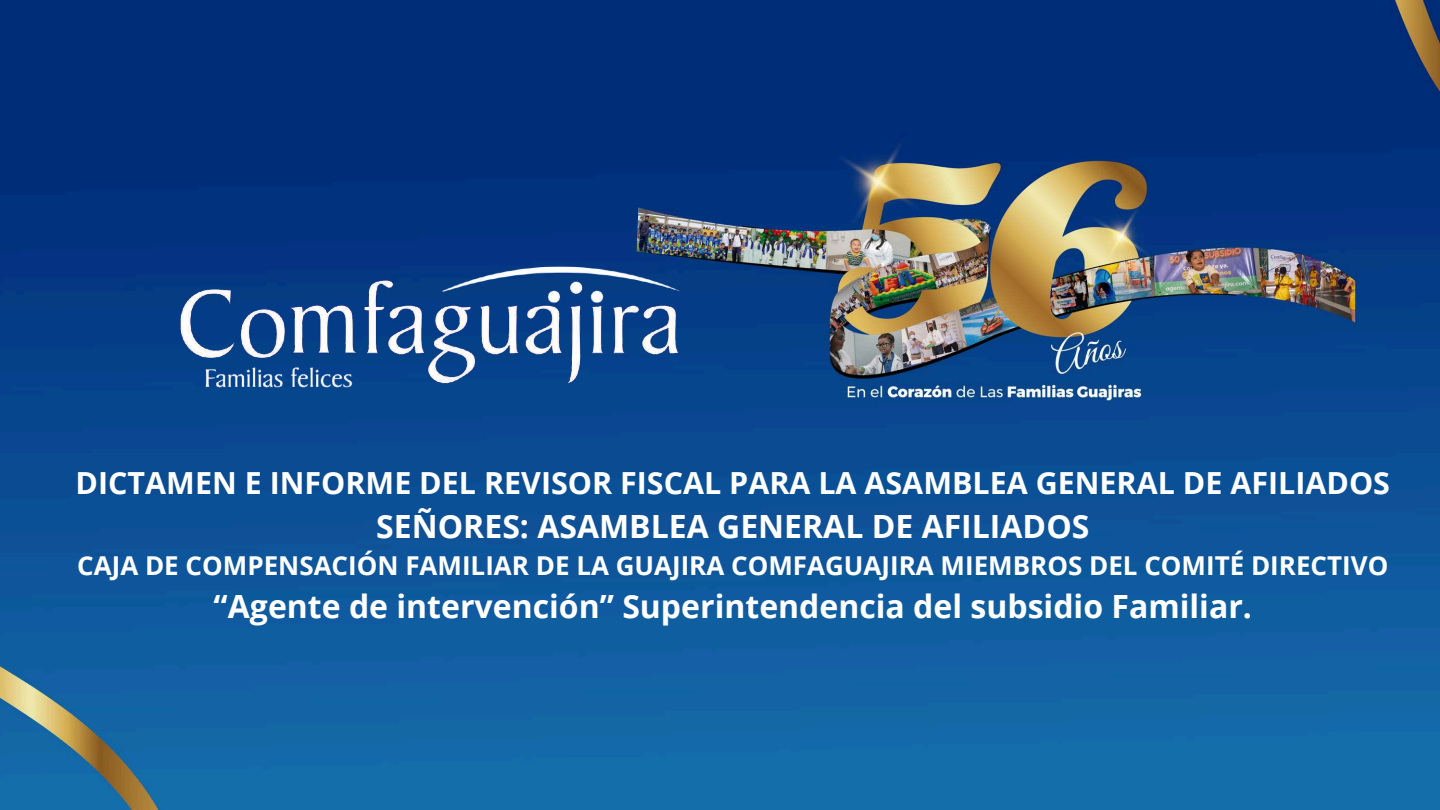
<style>
.page{position:relative;width:1440px;height:810px;background:#fff}
.page>*{position:absolute;margin:0;border:0;box-sizing:border-box;transform-origin:0 0}
.t1{font:700 32px "Open Sans";color:#fff}
.t2{font:700 30.5px "Open Sans";color:#fff}
.t3{font:700 26px "Open Sans";color:#fff}
</style>
<div class="page">
<img style="left:0;top:0;width:1440px;height:810px">
<img style="left:154px;top:229px;width:567px;height:191px">
<p class="t2" style="left:76px;top:462px;width:1316px">DICTAMEN E INFORME DEL REVISOR FISCAL PARA LA ASAMBLEA GENERAL DE AFILIADOS</p>
<p class="t1" style="left:376px;top:504px;width:715px">SEÑORES: ASAMBLEA GENERAL DE AFILIADOS</p>
<p class="t3" style="left:77px;top:547px;width:1313px">CAJA DE COMPENSACIÓN FAMILIAR DE LA GUAJIRA COMFAGUAJIRA MIEMBROS DEL COMITÉ DIRECTIVO</p>
<p class="t1" style="left:214px;top:584px;width:1040px">“Agente de intervención” Superintendencia del subsidio Familiar.</p>
</div>
